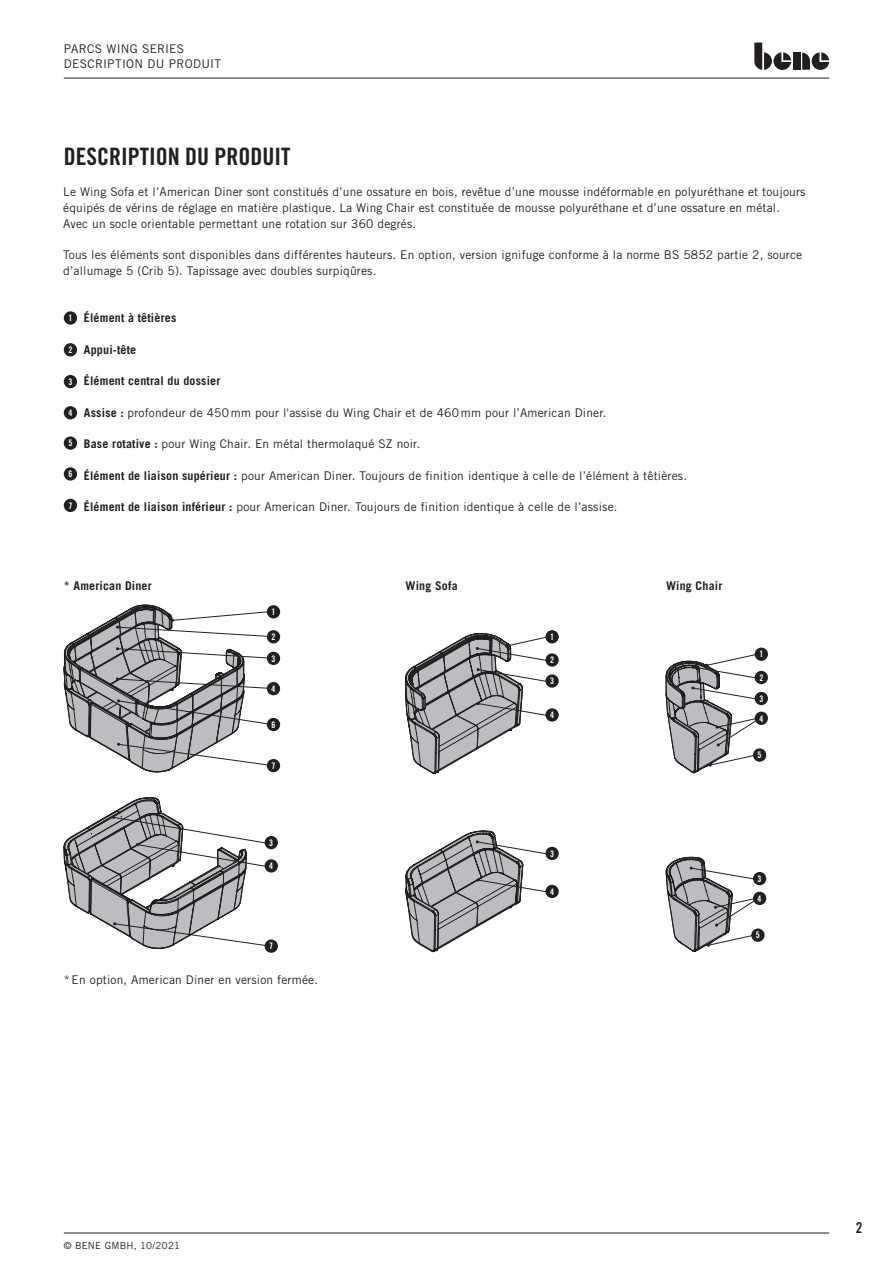
<style>
.page{position:relative;width:893px;height:1263px;background:#fff}
.page>*{position:absolute;margin:0;border:0;box-sizing:border-box;transform-origin:0 0}
.t1{font:24px "Trade Gothic LT Std Bd Cn 20";color:#231f20}
.t2{font:15px "Trade Gothic LT Std Bd Cn 20";color:#231f20}
.t3{font:12px/15.8px "Trade Gothic LT Std";letter-spacing:.015em;color:#231f20}
.t4{font:700 12px "Trade Gothic LT Std";letter-spacing:.015em;color:#231f20}
.t5{font:9.75px "Trade Gothic LT Std";letter-spacing:.025em;color:#231f20}
.t6{font:9px "Trade Gothic LT Std Bd Cn 20";color:#fff}
.s1{font-weight:700}
</style>
<div class="page">
<svg style="left:754px;top:43px;width:37px;height:27px"></svg>
<div style="left:793px;top:53px;width:7px;height:17px;background:#231f20"></div>
<svg style="left:802px;top:52px;width:27px;height:18px"></svg>
<div style="left:755px;top:647px;width:13px;height:14px;background:#231f20;border-radius:50%"></div>
<div style="left:755px;top:712px;width:13px;height:13px;background:#231f20;border-radius:50%"></div>
<div style="left:753px;top:748px;width:13px;height:14px;background:#231f20;border-radius:50%"></div>
<div style="left:755px;top:692px;width:13px;height:13px;background:#231f20;border-radius:50%"></div>
<div style="left:755px;top:671px;width:13px;height:13px;background:#231f20;border-radius:50%"></div>
<svg style="left:666px;top:653px;width:94px;height:120px"></svg>
<div style="left:265px;top:939px;width:13px;height:14px;background:#231f20;border-radius:50%"></div>
<div style="left:265px;top:859px;width:13px;height:13px;background:#231f20;border-radius:50%"></div>
<div style="left:265px;top:836px;width:13px;height:13px;background:#231f20;border-radius:50%"></div>
<svg style="left:63px;top:797px;width:207px;height:152px"></svg>
<div style="left:267px;top:605px;width:13px;height:13px;background:#231f20;border-radius:50%"></div>
<div style="left:267px;top:630px;width:13px;height:13px;background:#231f20;border-radius:50%"></div>
<div style="left:267px;top:652px;width:13px;height:13px;background:#231f20;border-radius:50%"></div>
<div style="left:267px;top:682px;width:13px;height:13px;background:#231f20;border-radius:50%"></div>
<div style="left:267px;top:718px;width:13px;height:13px;background:#231f20;border-radius:50%"></div>
<div style="left:267px;top:759px;width:13px;height:13px;background:#231f20;border-radius:50%"></div>
<svg style="left:63px;top:604px;width:209px;height:168px"></svg>
<div style="left:545px;top:630px;width:14px;height:13px;background:#231f20;border-radius:50%"></div>
<div style="left:545px;top:674px;width:14px;height:14px;background:#231f20;border-radius:50%"></div>
<div style="left:545px;top:708px;width:14px;height:14px;background:#231f20;border-radius:50%"></div>
<div style="left:545px;top:653px;width:14px;height:14px;background:#231f20;border-radius:50%"></div>
<svg style="left:405px;top:633px;width:146px;height:141px"></svg>
<div style="left:545px;top:885px;width:14px;height:13px;background:#231f20;border-radius:50%"></div>
<div style="left:545px;top:847px;width:14px;height:13px;background:#231f20;border-radius:50%"></div>
<svg style="left:405px;top:830px;width:145px;height:122px"></svg>
<div style="left:753px;top:892px;width:13px;height:13px;background:#231f20;border-radius:50%"></div>
<div style="left:751px;top:928px;width:14px;height:14px;background:#231f20;border-radius:50%"></div>
<div style="left:753px;top:872px;width:13px;height:13px;background:#231f20;border-radius:50%"></div>
<svg style="left:666px;top:857px;width:92px;height:95px"></svg>
<hr style="left:64px;top:78px;width:765px;height:1px;background:#231f20">
<hr style="left:64px;top:1232px;width:765px;height:1px;background:#231f20">
<div style="left:64px;top:311px;width:13px;height:14px;background:#231f20;border-radius:50%"></div>
<div style="left:64px;top:343px;width:13px;height:13px;background:#231f20;border-radius:50%"></div>
<div style="left:64px;top:375px;width:13px;height:13px;background:#231f20;border-radius:50%"></div>
<div style="left:64px;top:406px;width:13px;height:13px;background:#231f20;border-radius:50%"></div>
<div style="left:64px;top:436px;width:13px;height:14px;background:#231f20;border-radius:50%"></div>
<div style="left:64px;top:467px;width:13px;height:14px;background:#231f20;border-radius:50%"></div>
<div style="left:64px;top:499px;width:13px;height:13px;background:#231f20;border-radius:50%"></div>
<p class="t3" style="left:64px;top:41px;width:159px;line-height:14.4px">PARCS WING SERIES<br>DESCRIPTION DU PRODUIT</p>
<h1 class="t1" style="left:64px;top:141px;width:228px">DESCRIPTION DU PRODUIT</h1>
<p class="t3" style="left:63px;top:184px;width:744px">Le Wing Sofa et l’American Diner sont constitués d’une ossature en bois, revêtue d’une mousse indéformable en polyuréthane et toujours équipés de vérins de réglage en matière plastique. La Wing Chair est constituée de mousse polyuréthane et d’une ossature en métal.<br>Avec un socle orientable permettant une rotation sur 360 degrés.</p>
<p class="t3" style="left:63px;top:247px;width:741px">Tous les éléments sont disponibles dans différentes hauteurs. En option, version ignifuge conforme à la norme BS 5852 partie 2, source d’allumage 5 (Crib 5). Tapissage avec doubles surpiqûres.</p>
<p class="t6" style="left:68px;top:313px;width:5px">1</p>
<p class="t6" style="left:68px;top:344px;width:5px">2</p>
<p class="t6" style="left:68px;top:376px;width:5px">3</p>
<p class="t6" style="left:68px;top:407px;width:5px">4</p>
<p class="t6" style="left:68px;top:438px;width:5px">5</p>
<p class="t6" style="left:68px;top:468px;width:5px">6</p>
<p class="t6" style="left:68px;top:500px;width:5px">7</p>
<p class="t4" style="left:84px;top:310px;width:94px">Élément à têtières</p>
<p class="t4" style="left:84px;top:342px;width:54px">Appui-tête</p>
<p class="t4" style="left:84px;top:373px;width:138px">Élément central du dossier</p>
<p class="t3" style="left:84px;top:404px;width:524px"><span class="s1">Assise :</span> profondeur de 450 mm pour l'assise du Wing Chair et de 460 mm pour l’American Diner.</p>
<p class="t3" style="left:84px;top:436px;width:338px"><span class="s1">Base rotative :</span> pour Wing Chair. En métal thermolaqué SZ noir.</p>
<p class="t3" style="left:84px;top:467px;width:605px"><span class="s1">Élément de liaison supérieur :</span> pour American Diner. Toujours de finition identique à celle de l’élément à têtières.</p>
<p class="t3" style="left:84px;top:499px;width:535px"><span class="s1">Élément de liaison inférieur :</span> pour American Diner. Toujours de finition identique à celle de l’assise.</p>
<p class="t4" style="left:64px;top:578px;width:90px">* American Diner</p>
<p class="t6" style="left:271px;top:606px;width:5px">1</p>
<p class="t6" style="left:271px;top:631px;width:5px">2</p>
<p class="t6" style="left:271px;top:653px;width:5px">3</p>
<p class="t6" style="left:271px;top:683px;width:5px">4</p>
<p class="t6" style="left:271px;top:719px;width:5px">6</p>
<p class="t6" style="left:271px;top:760px;width:5px">7</p>
<p class="t6" style="left:269px;top:837px;width:5px">3</p>
<p class="t6" style="left:269px;top:860px;width:5px">4</p>
<p class="t6" style="left:269px;top:941px;width:5px">7</p>
<p class="t3" style="left:64px;top:971px;width:256px">* En option, American Diner en version fermée.</p>
<p class="t4" style="left:406px;top:578px;width:54px">Wing Sofa</p>
<p class="t6" style="left:550px;top:631px;width:5px">1</p>
<p class="t6" style="left:550px;top:676px;width:5px">3</p>
<p class="t6" style="left:550px;top:709px;width:5px">4</p>
<p class="t6" style="left:550px;top:655px;width:5px">2</p>
<p class="t6" style="left:550px;top:848px;width:5px">3</p>
<p class="t6" style="left:550px;top:886px;width:5px">4</p>
<p class="t4" style="left:666px;top:578px;width:58px">Wing Chair</p>
<p class="t6" style="left:759px;top:649px;width:5px">1</p>
<p class="t6" style="left:759px;top:672px;width:5px">2</p>
<p class="t6" style="left:759px;top:693px;width:5px">3</p>
<p class="t6" style="left:759px;top:713px;width:5px">4</p>
<p class="t6" style="left:758px;top:750px;width:5px">5</p>
<p class="t6" style="left:758px;top:873px;width:5px">3</p>
<p class="t6" style="left:758px;top:893px;width:5px">4</p>
<p class="t6" style="left:756px;top:930px;width:5px">5</p>
<p class="t5" style="left:64px;top:1239px;width:118px">© Bene GmbH, 10/2021</p>
<p class="t2" style="left:856px;top:1218px;width:8px">2</p>
</div>
